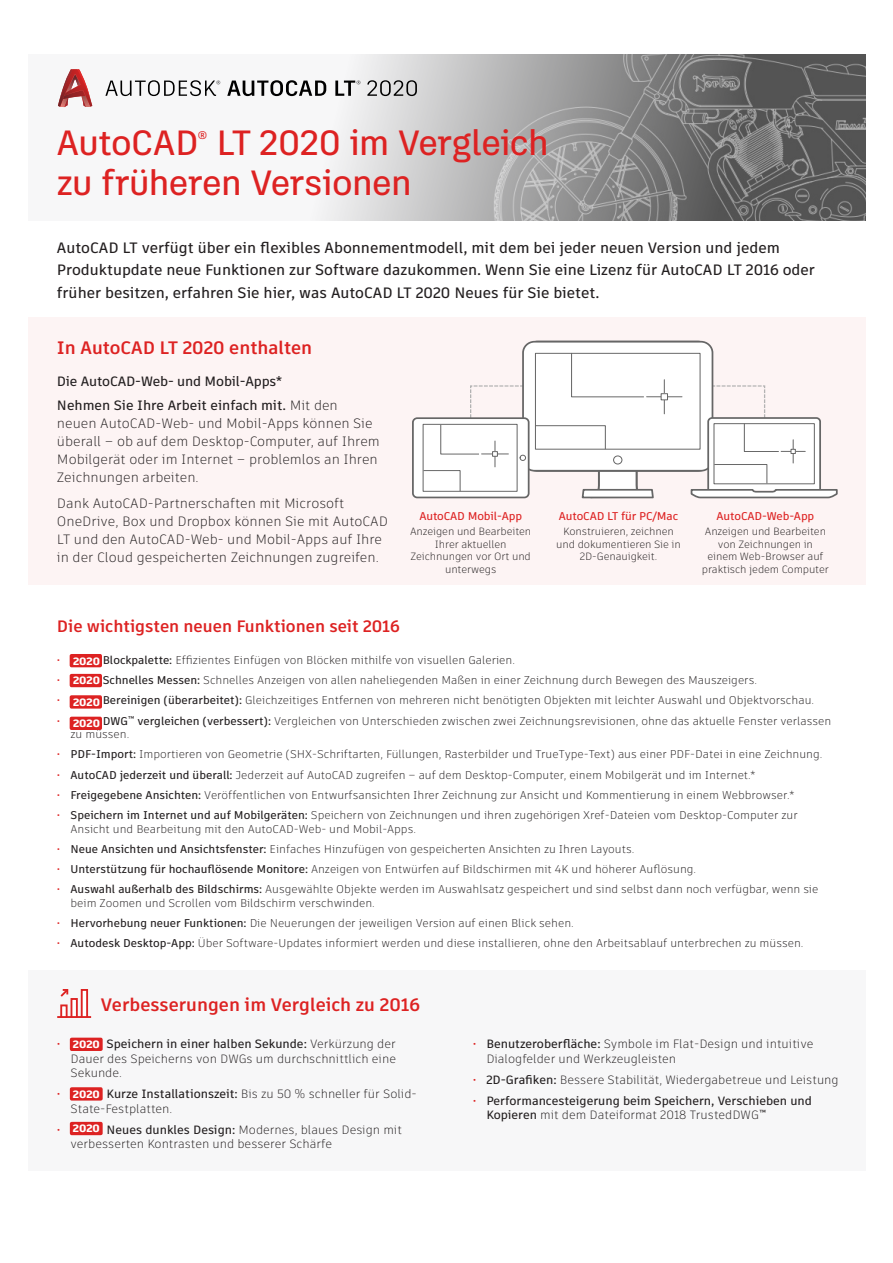
<style>
.page{position:relative;width:893px;height:1263px;background:#fff}
.page>*{position:absolute;margin:0;border:0;box-sizing:border-box;transform-origin:0 0}
.t1{font:500 34.95px/39.6px "Artifakt Legend";letter-spacing:-.02em;color:#d22}
.medium_body{font:700 18px "Artifakt Element";color:#d22}
.medium_body-2{font:700 16.5px "Artifakt Element";color:#d22}
.medium_body-3{font:500 15px/22.5px "Artifakt Element";color:#231f20}
.medium_body-4{font:300 13.5px/18px "Artifakt Element";color:#231f20}
.medium_body-5{font:500 13.5px "Artifakt Element";letter-spacing:-.01em;color:#231f20}
.t2{font:300 12px/14.4px "Artifakt Element";color:#231f20}
.t3{font:500 12px/14.4px "Artifakt Element";color:#231f20}
.t4{font:300 11.25px/13.5px "Artifakt Element";color:#231f20}
.medium_body-6{font:500 11.25px "Artifakt Element";letter-spacing:-.01em;color:#d22}
.t5{font:500 11.1px "Artifakt Legend";color:#d22}
.medium_body-7{font:900 10.65px "Artifakt Element";color:#fff;scale:1.06 1}
.medium_body-8{font:300 10.5px/12.6px "Artifakt Element";letter-spacing:-.01em;color:#231f20;text-align:center}
.s1{font-weight:500}
.s2{font-weight:400;color:#d22}
.s3{font-weight:700;color:#fff}
.s4{font-weight:700}
.s5{font-weight:700;color:#d22}
.s6{font-weight:300}
</style>
<div class="page">
<svg style="left:57px;top:54px;width:809px;height:166px"></svg>
<div style="left:29px;top:317px;width:837px;height:268px;background:#fdf4f4"></div>
<svg style="left:58px;top:69px;width:34px;height:38px"></svg>
<svg style="left:105px;top:80px;width:115px;height:16px"></svg>
<svg style="left:227px;top:80px;width:99px;height:16px"></svg>
<svg style="left:335px;top:81px;width:25px;height:15px"></svg>
<svg style="left:367px;top:80px;width:50px;height:16px"></svg>
<div style="left:70px;top:654px;width:32px;height:13px;background:#d22;border-radius:2px"></div>
<div style="left:70px;top:674px;width:32px;height:13px;background:#d22;border-radius:2px"></div>
<div style="left:70px;top:695px;width:32px;height:14px;background:#d22;border-radius:2px"></div>
<div style="left:70px;top:717px;width:32px;height:13px;background:#d22;border-radius:2px"></div>
<div style="left:29px;top:970px;width:837px;height:201px;background:#f7f7f8"></div>
<div style="left:70px;top:1087px;width:33px;height:13px;background:#d22;border-radius:2px"></div>
<div style="left:70px;top:1122px;width:33px;height:13px;background:#d22;border-radius:2px"></div>
<div style="left:70px;top:1038px;width:33px;height:13px;background:#d22;border-radius:2px"></div>
<div style="left:61px;top:1005px;width:6px;height:12px;background:#fff"></div>
<div style="left:71px;top:999px;width:6px;height:18px;background:#fff"></div>
<div style="left:82px;top:990px;width:5px;height:27px;background:#fff"></div>
<div style="left:60px;top:1004px;width:8px;height:14px;border:2px solid #d22"></div>
<div style="left:71px;top:998px;width:7px;height:20px;border:2px solid #d22"></div>
<div style="left:81px;top:989px;width:7px;height:29px;border:2px solid #d22"></div>
<hr style="left:57px;top:1016px;width:34px;height:2px;background:#d22">
<svg style="left:60px;top:989px;width:9px;height:8px"></svg>
<div style="left:523px;top:342px;width:189px;height:129px;background:#fff;border-radius:11px"></div>
<div style="left:522px;top:341px;width:191px;height:131px;border:2px solid #666;border-radius:11px"></div>
<div style="left:535px;top:353px;width:165px;height:97px;border:1px solid #666"></div>
<svg style="left:571px;top:352px;width:73px;height:45px"></svg>
<svg style="left:535px;top:425px;width:120px;height:74px"></svg>
<hr style="left:664px;top:380px;width:1px;height:34px;background:#666">
<hr style="left:647px;top:396px;width:35px;height:1px;background:#666">
<div style="left:661px;top:393px;width:7px;height:7px;border:1px solid #666"></div>
<svg style="left:690px;top:385px;width:148px;height:114px"></svg>
<div style="left:413px;top:418px;width:116px;height:79px;background:#fff;border-radius:4px"></div>
<div style="left:412px;top:417px;width:117px;height:81px;border:2px solid #666;border-radius:4px"></div>
<svg style="left:423px;top:385px;width:103px;height:107px"></svg>
<p class="t1" style="left:57px;top:123px;width:493px;text-indent:159px">LT 2020 im Vergleich zu früheren Versionen</p>
<p class="t1" style="left:57px;top:123px;width:143px">AutoCAD</p>
<p class="t5" style="left:197px;top:127px;width:12px">®</p>
<p class="medium_body-3" style="left:57px;top:236px;width:760px">AutoCAD LT verfügt über ein flexibles Abonnementmodell, mit dem bei jeder neuen Version und jedem<br>Produktupdate neue Funktionen zur Software dazukommen. Wenn Sie eine Lizenz für AutoCAD LT 2016 oder früher besitzen, erfahren Sie hier, was AutoCAD LT 2020 Neues für Sie bietet.</p>
<p class="medium_body" style="left:57px;top:335px;width:257px">In AutoCAD LT 2020 enthalten</p>
<p class="medium_body-5" style="left:57px;top:371px;width:227px">Die AutoCAD-Web- und Mobil-Apps*</p>
<p class="medium_body-4" style="left:57px;top:396px;width:324px"><span class="s1">Nehmen Sie Ihre Arbeit einfach mit.</span> Mit den neuen AutoCAD-Web- und Mobil-Apps können Sie überall – ob auf dem Desktop-Computer, auf Ihrem Mobilgerät oder im Internet – problemlos an Ihren Zeichnungen arbeiten.</p>
<p class="medium_body-4" style="left:57px;top:495px;width:333px">Dank AutoCAD-Partnerschaften mit Microsoft OneDrive, Box und Dropbox können Sie mit AutoCAD LT und den AutoCAD-Web- und Mobil-Apps auf Ihre in der Cloud gespeicherten Zeichnungen zugreifen.</p>
<p class="medium_body-6" style="left:419px;top:508px;width:104px">AutoCAD Mobil-App</p>
<p class="medium_body-8" style="left:410px;top:525px;width:123px">Anzeigen und Bearbeiten<br>Ihrer aktuellen<br>Zeichnungen vor Ort und unterwegs</p>
<p class="medium_body-6" style="left:559px;top:508px;width:121px">AutoCAD LT für PC/Mac</p>
<p class="medium_body-8" style="left:556px;top:525px;width:126px">Konstruieren, zeichnen und dokumentieren Sie in<br>2D-Genauigkeit.</p>
<p class="medium_body-6" style="left:717px;top:508px;width:99px">AutoCAD-Web-App</p>
<p class="medium_body-8" style="left:702px;top:525px;width:128px">Anzeigen und Bearbeiten von Zeichnungen in einem Web-Browser auf praktisch jedem Computer</p>
<p class="medium_body-2" style="left:57px;top:615px;width:344px">Die wichtigsten neuen Funktionen seit 2016</p>
<p class="t4" style="left:57px;top:653px;width:459px"><span class="s2">•</span> <span class="s3">2020</span> <span class="s1">Blockpalette:</span> Effizientes Einfügen von Blöcken mithilfe von visuellen Galerien.</p>
<p class="t4" style="left:57px;top:673px;width:701px"><span class="s2">•</span> <span class="s3">2020</span> <span class="s1">Schnelles Messen:</span> Schnelles Anzeigen von allen naheliegenden Maßen in einer Zeichnung durch Bewegen des Mauszeigers.</p>
<p class="t4" style="left:57px;top:694px;width:759px"><span class="s2">•</span> <span class="s3">2020</span> <span class="s1">Bereinigen (überarbeitet):</span> Gleichzeitiges Entfernen von mehreren nicht benötigten Objekten mit leichter Auswahl und Objektvorschau.</p>
<p class="t4" style="left:70px;top:714px;width:762px;text-indent:-14px"><span class="s2">•</span> <span class="s3">2020</span> <span class="s1">DWG</span><sup>™</sup> <span class="s1">vergleichen (verbessert):</span> Vergleichen von Unterschieden zwischen zwei Zeichnungsrevisionen, ohne das aktuelle Fenster verlassen zu müssen.</p>
<p class="t4" style="left:57px;top:748px;width:767px"><span class="s2">•</span> <span class="s1">PDF-Import:</span> Importieren von Geometrie (SHX-Schriftarten, Füllungen, Rasterbilder und TrueType-Text) aus einer PDF-Datei in eine Zeichnung.</p>
<p class="t4" style="left:57px;top:768px;width:700px"><span class="s2">•</span> <span class="s1">AutoCAD jederzeit und überall:</span> Jederzeit auf AutoCAD zugreifen – auf dem Desktop-Computer, einem Mobilgerät und im Internet.*</p>
<p class="t4" style="left:57px;top:788px;width:739px"><span class="s2">•</span> <span class="s1">Freigegebene Ansichten:</span> Veröffentlichen von Entwurfsansichten Ihrer Zeichnung zur Ansicht und Kommentierung in einem Webbrowser.*</p>
<p class="t4" style="left:70px;top:808px;width:729px;text-indent:-14px"><span class="s2">•</span> <span class="s1">Speichern im Internet und auf Mobilgeräten:</span> Speichern von Zeichnungen und ihren zugehörigen Xref-Dateien vom Desktop-Computer zur<br>Ansicht und Bearbeitung mit den AutoCAD-Web- und Mobil-Apps.</p>
<p class="t4" style="left:57px;top:842px;width:579px"><span class="s2">•</span> <span class="s1">Neue Ansichten und Ansichtsfenster:</span> Einfaches Hinzufügen von gespeicherten Ansichten zu Ihren Layouts.</p>
<p class="t4" style="left:57px;top:862px;width:641px"><span class="s2">•</span> <span class="s1">Unterstützung für hochauflösende Monitore:</span> Anzeigen von Entwürfen auf Bildschirmen mit 4K und höherer Auflösung.</p>
<p class="t4" style="left:70px;top:883px;width:749px;text-indent:-14px"><span class="s2">•</span> <span class="s1">Auswahl außerhalb des Bildschirms:</span> Ausgewählte Objekte werden im Auswahlsatz gespeichert und sind selbst dann noch verfügbar, wenn sie beim Zoomen und Scrollen vom Bildschirm verschwinden.</p>
<p class="t4" style="left:57px;top:916px;width:518px"><span class="s2">•</span> <span class="s1">Hervorhebung neuer Funktionen:</span> Die Neuerungen der jeweiligen Version auf einen Blick sehen.</p>
<p class="t4" style="left:57px;top:937px;width:748px"><span class="s2">•</span> <span class="s1">Autodesk Desktop-App:</span> Über Software-Updates informiert werden und diese installieren, ohne den Arbeitsablauf unterbrechen zu müssen.</p>
<p class="medium_body-7" style="left:73px;top:653px;width:27px">2020</p>
<p class="medium_body-7" style="left:73px;top:673px;width:27px">2020</p>
<p class="medium_body-7" style="left:73px;top:695px;width:27px">2020</p>
<p class="medium_body-7" style="left:73px;top:716px;width:27px">2020</p>
<p class="medium_body" style="left:101px;top:992px;width:320px">Verbesserungen im Vergleich zu 2016</p>
<p class="t2" style="left:70px;top:1037px;width:327px;text-align:justify;text-indent:-14px"><span class="s2">•</span> <span class="s4">2020</span> <span class="s1">Speichern in einer halben Sekunde:</span> Verkürzung der Dauer des Speicherns von DWGs um durchschnittlich eine Sekunde.</p>
<p class="t2" style="left:70px;top:1087px;width:348px;text-indent:-14px"><span class="s2">•</span> <span class="s5">2020</span> <span class="s1">Kurze Installationszeit:</span> Bis zu 50 % schneller für Solid-<br>State-Festplatten.</p>
<p class="t2" style="left:70px;top:1122px;width:333px;text-indent:-14px"><span class="s2">•</span> <span class="s5">2020</span> <span class="s1">Neues dunkles Design:</span> Modernes, blaues Design mit verbesserten Kontrasten und besserer Schärfe</p>
<p class="medium_body-7" style="left:73px;top:1037px;width:27px">2020</p>
<p class="t2" style="left:486px;top:1037px;width:329px;text-indent:-14px"><span class="s2">•</span> <span class="s1">Benutzeroberfläche:</span> Symbole im Flat-Design und intuitive<br>Dialogfelder und Werkzeugleisten</p>
<p class="t2" style="left:473px;top:1072px;width:367px"><span class="s2">•</span> <span class="s1">2D-Grafiken:</span> Bessere Stabilität, Wiedergabetreue und Leistung</p>
<p class="t3" style="left:486px;top:1093px;width:327px;text-indent:-14px"><span class="s2">•</span> Performancesteigerung beim Speichern, Verschieben und<br>Kopieren <span class="s6">mit dem Dateiformat 2018 TrustedDWG</span><sup>™</sup></p>
<p class="medium_body-7" style="left:73px;top:1086px;width:27px">2020</p>
<p class="medium_body-7" style="left:73px;top:1121px;width:27px">2020</p>
</div>
